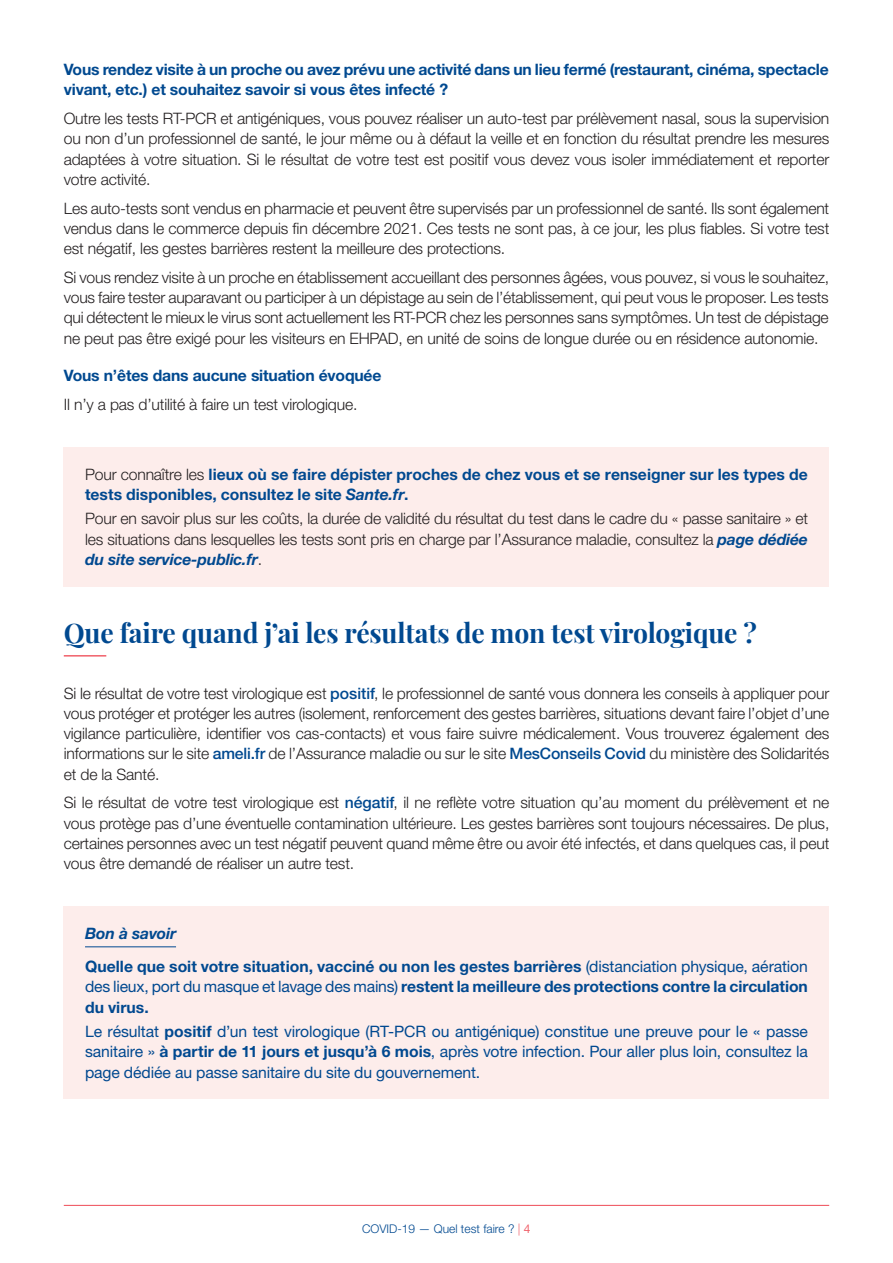
<style>
.page{position:relative;width:893px;height:1263px;background:#fff}
.page>*{position:absolute;margin:0;border:0;box-sizing:border-box;transform-origin:0 0}
.Titre_1_bleu_bold{font:700 27px "Playfair Display";letter-spacing:-.005em;color:#014990}
.Texte_courant{font:300 15.75px/20.2px "Helvetica Neue LT Std";letter-spacing:-.01em;color:#231f20;text-align:justify}
.Texte_courant-2{font:700 15.75px/20.2px "Helvetica Neue LT Std";color:#014990}
.Texte_courant-3{font:15.75px/20.2px "Helvetica Neue LT Std";letter-spacing:-.01em;color:#014990;text-align:justify}
.Texte_courant_gras_b{font:700 15.75px/20.2px "Helvetica Neue LT Std";letter-spacing:-.015em;color:#014990}
.Texte_courant-4{font:italic 700 15.75px "Helvetica Neue LT Std";letter-spacing:-.005em;color:#014990}
.t1{font:300 12px "Helvetica Neue LT Std";color:#014990}
.s1{font-weight:300;color:#231f20}
.s2{font-style:italic}
.s3{font-weight:700;font-style:italic;color:#014990}
.s4{font-weight:500;color:#014990}
.s5{font-weight:400}
.s6{font-weight:700}
.s7{color:#f0616a}
.s8{font-weight:400;color:#f0616a}
</style>
<div class="page">
<hr style="left:64px;top:1205px;width:765px;height:1px;background:#f0606a">
<hr style="left:64px;top:655px;width:42px;height:1px;background:#f0606a">
<div style="left:64px;top:447px;width:765px;height:139px;background:#fdedeb"></div>
<div style="left:64px;top:907px;width:765px;height:192px;background:#fdedeb"></div>
<hr style="left:85px;top:946px;width:91px;height:1px;background:#014990">
<p class="Texte_courant_gras_b" style="left:64px;top:59px;width:766px">Vous rendez visite à un proche ou avez prévu une activité dans un lieu fermé (restaurant, cinéma, spectacle vivant, etc.) et souhaitez savoir si vous êtes infecté ?</p>
<p class="Texte_courant" style="left:64px;top:108px;width:767px">Outre les tests RT-PCR et antigéniques, vous pouvez réaliser un auto-test par prélèvement nasal, sous la supervision ou non d’un professionnel de santé, le jour même ou à défaut la veille et en fonction du résultat prendre les mesures adaptées à votre situation. Si le résultat de votre test est positif vous devez vous isoler immédiatement et reporter votre activité.</p>
<p class="Texte_courant" style="left:64px;top:197px;width:767px">Les auto-tests sont vendus en pharmacie et peuvent être supervisés par un professionnel de santé. Ils sont également vendus dans le commerce depuis fin décembre 2021. Ces tests ne sont pas, à ce jour, les plus fiables. Si votre test est négatif, les gestes barrières restent la meilleure des protections.</p>
<p class="Texte_courant" style="left:64px;top:267px;width:767px">Si vous rendez visite à un proche en établissement accueillant des personnes âgées, vous pouvez, si vous le souhaitez, vous faire tester auparavant ou participer à un dépistage au sein de l’établissement, qui peut vous le proposer. Les tests qui détectent le mieux le virus sont actuellement les RT-PCR chez les personnes sans symptômes. Un test de dépistage ne peut pas être exigé pour les visiteurs en EHPAD, en unité de soins de longue durée ou en résidence autonomie.</p>
<p class="Texte_courant_gras_b" style="left:64px;top:365px;width:319px">Vous n’êtes dans aucune situation évoquée</p>
<p class="Texte_courant" style="left:64px;top:393px;width:295px">Il n’y a pas d’utilité à faire un test virologique.</p>
<p class="Texte_courant-2" style="left:85px;top:463px;width:724px"><span class="s1">Pour connaître les</span> lieux où se faire dépister proches de chez vous et se renseigner sur les types de tests disponibles, consultez le site <span class="s2">Sante.fr</span>.</p>
<p class="Texte_courant" style="left:85px;top:508px;width:725px">Pour en savoir plus sur les coûts, la durée de validité du résultat du test dans le cadre du « passe sanitaire » et les situations dans lesquelles les tests sont pris en charge par l’Assurance maladie, consultez la <span class="s3">page dédiée du site service-public.fr</span>.</p>
<p class="Titre_1_bleu_bold" style="left:64px;top:611px;width:695px">Que faire quand j’ai les résultats de mon test virologique ?</p>
<p class="Texte_courant" style="left:64px;top:683px;width:767px">Si le résultat de votre test virologique est <span class="s4">positif</span>, le professionnel de santé vous donnera les conseils à appliquer pour vous protéger et protéger les autres (isolement, renforcement des gestes barrières, situations devant faire l’objet d’une vigilance particulière, identifier vos cas-contacts) et vous faire suivre médicalement. Vous trouverez également des informations sur le site <span class="s4">ameli.fr</span> de l’Assurance maladie ou sur le site <span class="s4">MesConseils Covid</span> du ministère des Solidarités et de la Santé.</p>
<p class="Texte_courant" style="left:64px;top:792px;width:767px">Si le résultat de votre test virologique est <span class="s4">négatif</span>, il ne reflète votre situation qu’au moment du prélèvement et ne vous protège pas d’une éventuelle contamination ultérieure. Les gestes barrières sont toujours nécessaires. De plus, certaines personnes avec un test négatif peuvent quand même être ou avoir été infectés, et dans quelques cas, il peut vous être demandé de réaliser un autre test.</p>
<p class="Texte_courant-4" style="left:85px;top:924px;width:93px">Bon à savoir</p>
<p class="Texte_courant-2" style="left:85px;top:956px;width:724px;text-align:justify">Quelle que soit votre situation, vacciné ou non les gestes barrières <span class="s5">(distanciation physique, aération des lieux, port du masque et lavage des mains)</span> restent la meilleure des protections contre la circulation du virus.</p>
<p class="Texte_courant-3" style="left:85px;top:1021px;width:724px">Le résultat <span class="s6">positif</span> d’un test virologique (RT-PCR ou antigénique) constitue une preuve pour le « passe sanitaire » <span class="s6">à partir de 11 jours et jusqu’à 6 mois</span>, après votre infection. Pour aller plus loin, consultez la page dédiée au passe sanitaire du site du gouvernement.</p>
<p class="t1" style="left:362px;top:1221px;width:170px">COVID-19 — Quel test faire ? <span class="s7">|</span> <span class="s8">4</span></p>
</div>
